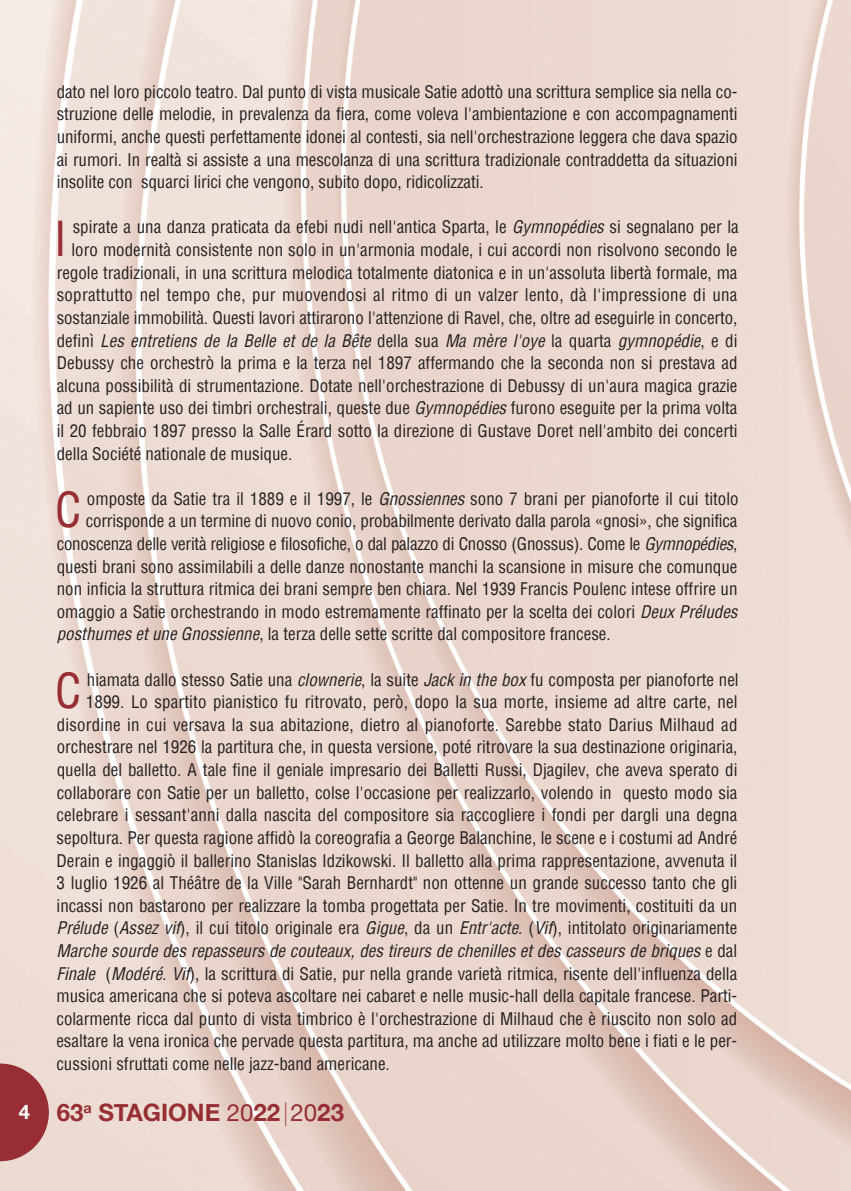
<style>
.page{position:relative;width:851px;height:1191px;background:#fff}
.page>*{position:absolute;margin:0;border:0;box-sizing:border-box;transform-origin:0 0}
.t1{font:condensed 47px "Helvetica";color:#962e33}
.t2{font:700 24px "Helvetica Neue";color:#962e33}
.t3{font:condensed 17px/22.6px "Helvetica";color:#231f20;text-align:justify}
.t4{font:italic condensed 17px "Helvetica";color:#231f20}
.s1{font-style:italic}
.s2{font-style:normal}
.s3{font-size:20px;color:#fff}
.s4{font-weight:400}
</style>
<div class="page">
<img style="left:0;top:0;width:850px;height:1191px">
<svg style="left:0;top:1063px;width:49px;height:98px;background:#a95356"></svg>
<p class="t3" style="left:57px;top:80px;width:682px">dato nel loro piccolo teatro. Dal punto di vista musicale Satie adottò una scrittura semplice sia nella co&shy;struzione delle melodie, in prevalenza da fiera, come voleva l'ambientazione e con accompagnamenti uniformi, anche questi perfettamente idonei al contesti, sia nell'orchestrazione leggera che dava spazio ai rumori. In realtà si assiste a una mescolanza di una scrittura tradizionale contraddetta da situazioni insolite con squarci lirici che vengono, subito dopo, ridicolizzati.</p>
<h1 class="t1" style="left:54px;top:208px;width:15px">I</h1>
<p class="t3" style="left:73px;top:216px;width:667px">spirate a una danza praticata da efebi nudi nell'antica Sparta, le <span class="s1">Gymnopédies</span> si segnalano per la</p>
<p class="t3" style="left:71px;top:238px;width:667px">loro modernità consistente non solo in un'armonia modale, i cui accordi non risolvono secondo le</p>
<p class="t3" style="left:57px;top:261px;width:682px">regole tradizionali, in una scrittura melodica totalmente diatonica e in un'assoluta libertà formale, ma</p>
<p class="t3" style="left:57px;top:283px;width:682px">soprattutto nel tempo che, pur muovendosi al ritmo di un valzer lento, dà l'impressione di una</p>
<p class="t3" style="left:57px;top:306px;width:682px">sostanziale immobilità. Questi lavori attirarono l'attenzione di Ravel, che, oltre ad eseguirle in concerto,</p>
<p class="t4" style="left:57px;top:329px;width:682px"><span class="s2">definì</span> Les entretiens de la Belle et de la Bête <span class="s2">della sua</span> Ma mère l'oye <span class="s2">la quarta</span> gymnopédie<span class="s2">, e di</span></p>
<p class="t3" style="left:57px;top:351px;width:682px">Debussy che orchestrò la prima e la terza nel 1897 affermando che la seconda non si prestava ad</p>
<p class="t3" style="left:57px;top:374px;width:682px">alcuna possibilità di strumentazione. Dotate nell'orchestrazione di Debussy di un'aura magica grazie</p>
<p class="t3" style="left:57px;top:396px;width:682px">ad un sapiente uso dei timbri orchestrali, queste due <span class="s1">Gymnopédies</span> furono eseguite per la prima volta</p>
<p class="t3" style="left:57px;top:419px;width:682px">il 20 febbraio 1897 presso la Salle Érard sotto la direzione di Gustave Doret nell'ambito dei concerti</p>
<p class="t3" style="left:57px;top:442px;width:237px">della Société nationale de musique.</p>
<h1 class="t1" style="left:55px;top:480px;width:28px">C</h1>
<p class="t3" style="left:87px;top:487px;width:653px">omposte da Satie tra il 1889 e il 1997, le <span class="s1">Gnossiennes</span> sono 7 brani per pianoforte il cui titolo</p>
<p class="t3" style="left:86px;top:509px;width:653px">corrisponde a un termine di nuovo conio, probabilmente derivato dalla parola «gnosi», che significa</p>
<p class="t3" style="left:57px;top:532px;width:682px">conoscenza delle verità religiose e filosofiche, o dal palazzo di Cnosso (Gnossus). Come le <span class="s1">Gymnopédies</span>,</p>
<p class="t3" style="left:57px;top:555px;width:682px">questi brani sono assimilabili a delle danze nonostante manchi la scansione in misure che comunque</p>
<p class="t3" style="left:57px;top:577px;width:682px">non inficia la struttura ritmica dei brani sempre ben chiara. Nel 1939 Francis Poulenc intese offrire un</p>
<p class="t3" style="left:57px;top:600px;width:682px">omaggio a Satie orchestrando in modo estremamente raffinato per la scelta dei colori <span class="s1">Deux Préludes</span></p>
<p class="t3" style="left:57px;top:622px;width:555px"><span class="s1">posthumes et une Gnossienne</span>, la terza delle sette scritte dal compositore francese.</p>
<h1 class="t1" style="left:55px;top:660px;width:28px">C</h1>
<p class="t3" style="left:87px;top:668px;width:653px">hiamata dallo stesso Satie una <span class="s1">clownerie</span>, la suite <span class="s1">Jack in the box</span> fu composta per pianoforte nel</p>
<p class="t3" style="left:86px;top:690px;width:653px">1899. Lo spartito pianistico fu ritrovato, però, dopo la sua morte, insieme ad altre carte, nel</p>
<p class="t3" style="left:57px;top:713px;width:682px">disordine in cui versava la sua abitazione, dietro al pianoforte. Sarebbe stato Darius Milhaud ad</p>
<p class="t3" style="left:57px;top:735px;width:682px">orchestrare nel 1926 la partitura che, in questa versione, poté ritrovare la sua destinazione originaria,</p>
<p class="t3" style="left:57px;top:758px;width:682px">quella del balletto. A tale fine il geniale impresario dei Balletti Russi, Djagilev, che aveva sperato di</p>
<p class="t3" style="left:57px;top:781px;width:682px">collaborare con Satie per un balletto, colse l'occasione per realizzarlo, volendo in questo modo sia</p>
<p class="t3" style="left:57px;top:803px;width:682px">celebrare i sessant'anni dalla nascita del compositore sia raccogliere i fondi per dargli una degna</p>
<p class="t3" style="left:57px;top:826px;width:682px">sepoltura. Per questa ragione affidò la coreografia a George Balanchine, le scene e i costumi ad André</p>
<p class="t3" style="left:57px;top:848px;width:682px">Derain e ingaggiò il ballerino Stanislas Idzikowski. Il balletto alla prima rappresentazione, avvenuta il</p>
<p class="t3" style="left:57px;top:871px;width:682px">3 luglio 1926 al Théâtre de la Ville "Sarah Bernhardt" non ottenne un grande successo tanto che gli</p>
<p class="t3" style="left:57px;top:894px;width:682px">incassi non bastarono per realizzare la tomba progettata per Satie. In tre movimenti, costituiti da un</p>
<p class="t3" style="left:57px;top:916px;width:682px"><span class="s1">Prélude</span> (<span class="s1">Assez vif</span>), il cui titolo originale era <span class="s1">Gigue</span>, da un <span class="s1">Entr'acte</span>. (<span class="s1">Vif</span>), intitolato originariamente</p>
<p class="t4" style="left:56px;top:939px;width:682px">Marche sourde des repasseurs de couteaux, des tireurs de chenilles et des casseurs de briques <span class="s2">e dal</span></p>
<p class="t3" style="left:56px;top:961px;width:682px"><span class="s1">Finale</span> (<span class="s1">Modéré. Vif</span>), la scrittura di Satie, pur nella grande varietà ritmica, risente dell'influenza della</p>
<p class="t3" style="left:56px;top:984px;width:682px">musica americana che si poteva ascoltare nei cabaret e nelle music-hall della capitale francese. Parti-</p>
<p class="t3" style="left:56px;top:1007px;width:682px">colarmente ricca dal punto di vista timbrico è l'orchestrazione di Milhaud che è riuscito non solo ad</p>
<p class="t3" style="left:56px;top:1029px;width:682px">esaltare la vena ironica che pervade questa partitura, ma anche ad utilizzare molto bene i fiati e le per-</p>
<p class="t3" style="left:56px;top:1052px;width:335px">cussioni sfruttati come nelle jazz-band americane.</p>
<h2 class="t2" style="left:19px;top:1097px;width:326px"><span class="s3">4</span> 63<sup>a</sup> STAGIONE <span class="s4">20</span>22 <span class="s4">| 20</span>23</h2>
</div>
